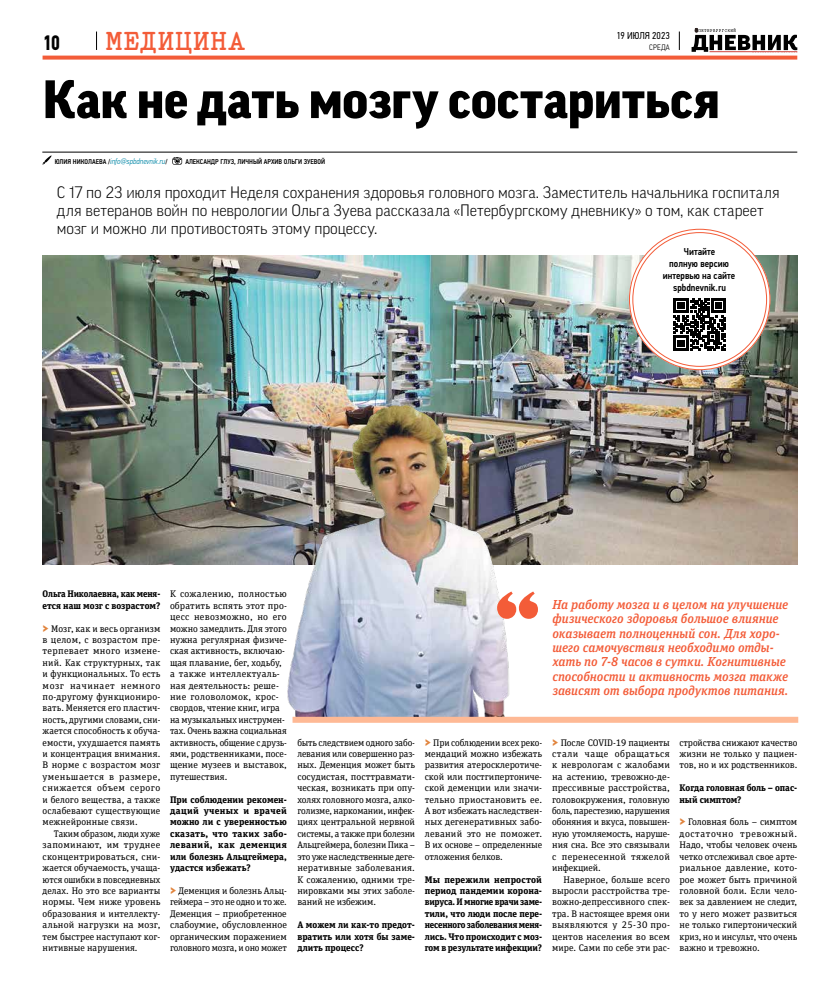
<style>
.page{position:relative;width:820px;height:993px;background:#fff}
.page>*{position:absolute;margin:0;border:0;box-sizing:border-box;transform-origin:0 0}
.t1{font:900 52px "Good Pro";letter-spacing:-.005em;color:#000}
.t2{font:700 26px "Elementa Pro";letter-spacing:.065em;color:#f35c38}
.t3{font:700 21px "PF Din Text Cond Pro";color:#000;scale:.9 1}
.t4{font:300 16px/18px "Good Pro";color:#000}
.t5{font:italic 500 13px/14.4px "FF Unit Slab Pro";letter-spacing:-.01em;color:#f35c38}
.t6{font:500 10px/12px "PF Din Text Cond Pro";color:#000;text-align:center}
.t7{font:10px "PF Din Text Cond Pro";letter-spacing:.005em;color:#000}
.t8{font:9.5px/11.4px "FF Unit Slab Pro";color:#000;text-align:justify}
.t9{font:700 9.5px/11.4px "FF Unit Slab Pro";color:#000;text-align:justify}
.t10{font:italic 300 8px "PF Din Text Cond Pro";color:#0086a6}
.t11{font:300 8px "PF Din Text Cond Pro";letter-spacing:.03em;color:#000}
.t12{font:500 7px "PF Din Text Cond Pro";color:#000}
.s1{font-weight:500;font-style:normal;font-size:7px;color:#000}
.s2{font-family:"Good Pro";font-weight:900;font-size:14px;color:#e1843d}
</style>
<div class="page">
<svg style="left:691px;top:28px;width:106px;height:24px"></svg>
<img style="left:42px;top:256px;width:754px;height:308px">
<hr style="left:42px;top:152px;width:755px;height:1px;background:#000">
<svg style="left:42px;top:155px;width:10px;height:10px"></svg>
<svg style="left:172px;top:157px;width:10px;height:8px"></svg>
<img style="left:277px;top:386px;width:291px;height:330px">
<div style="left:292px;top:716px;width:505px;height:6px;background:#feb995"></div>
<svg style="left:497px;top:591px;width:40px;height:27px"></svg>
<div style="left:631px;top:231px;width:137px;height:137px;background:#fff;border-radius:50%"></div>
<svg style="left:673px;top:298px;width:52px;height:52px"></svg>
<svg style="left:678px;top:32px;width:1px;height:18px"></svg>
<svg style="left:96px;top:32px;width:1px;height:18px"></svg>
<svg style="left:43px;top:56px;width:754px;height:4px;background:#f46c4c"></svg>
<h3 class="t3" style="left:43px;top:30px;width:21px">10</h3>
<h2 class="t2" style="left:106px;top:24px;width:140px">МЕДИЦИНА</h2>
<p class="t7" style="left:616px;top:29px;width:55px">19 ИЮЛЯ 2023</p>
<p class="t11" style="left:649px;top:43px;width:22px">СРЕДА</p>
<h1 class="t1" style="left:43px;top:70px;width:678px">Как не дать мозгу состариться</h1>
<p class="t10" style="left:55px;top:156px;width:114px"><span class="s1">ЮЛИЯ НИКОЛАЕВА /</span>info@spbdnevnik.ru<span class="s1">/</span></p>
<p class="t12" style="left:185px;top:157px;width:141px">АЛЕКСАНДР ГЛУЗ, ЛИЧНЫЙ АРХИВ ОЛЬГИ ЗУЕВОЙ</p>
<p class="t4" style="left:57px;top:183px;width:724px">С 17 по 23 июля проходит Неделя сохранения здоровья головного мозга. Заместитель начальника госпиталя для ветеранов войн по неврологии Ольга Зуева рассказала «Петербургскому дневнику» о том, как стареет мозг и можно ли противостоять этому процессу.</p>
<p class="t6" style="left:662px;top:245px;width:74px">Читайте<br>полную версию интервью на сайте spbdnevnik.ru</p>
<p class="t9" style="left:43px;top:587px;width:119px">Ольга Николаевна, как меня‑ ется наш мозг с возрастом?</p>
<p class="t8" style="left:43px;top:622px;width:119px"><span class="s2">&gt;</span> Мозг, как и весь организм в целом, с возрастом пре‑ терпевает много измене‑ ний. Как структурных, так и функциональных. То есть мозг начинает немного по‑другому функциониро‑ вать. Меняется его пластич‑ ность, другими словами, сни‑ жается способность к обуча‑ емости, ухудшается память и концентрация внимания.<br>В норме с возрастом мозг уменьшается в размере, снижается объем серого и белого вещества, а также ослабевают существующие межнейронные связи.</p>
<p class="t8" style="left:43px;top:827px;width:119px;text-indent:11px">Таким образом, люди хуже запоминают, им труднее сконцентрироваться, сни‑ жается обучаемость, учаща‑ ются ошибки в повседневных делах. Но это все варианты нормы. Чем ниже уровень образования и интеллекту‑ альной нагрузки на мозг, тем быстрее наступают ког‑ нитивные нарушения.</p>
<p class="t8" style="left:170px;top:587px;width:118px;text-align:left">К сожалению, полностью обратить вспять этот про‑ цесс невозможно, но его можно замедлить. Для этого нужна регулярная физиче‑ ская активность, включаю‑ щая плавание, бег, ходьбу, а также интеллектуаль‑ ная деятельность: реше‑ ние головоломок, крос‑ свордов, чтение книг, игра на музыкальных инструмен‑ тах. Очень важна социальная активность, общение с друзь‑ ями, родственниками, посе‑ щение музеев и выставок, путешествия.</p>
<p class="t9" style="left:170px;top:792px;width:118px">При соблюдении рекомен‑ даций ученых и врачей можно ли с уверенностью сказать, что таких забо‑ леваний, как деменция или болезнь Альцгеймера, удастся избежать?</p>
<p class="t8" style="left:170px;top:884px;width:118px"><span class="s2">&gt;</span> Деменция и болезнь Альц‑ геймера – это не одно и то же.<br>Деменция – приобретенное слабоумие, обусловленное органическим поражением головного мозга, и оно может</p>
<p class="t5" style="left:552px;top:596px;width:237px">На работу мозга и в целом на улучшение физического здоровья большое влияние оказывает полноценный сон. Для хоро‑ шего самочувствия необходимо отды‑ хать по 7‑8 часов в сутки. Когнитивные способности и активность мозга также зависят от выбора продуктов питания.</p>
<p class="t8" style="left:297px;top:736px;width:119px">быть следствием одного забо‑ левания или совершенно раз‑ ных. Деменция может быть сосудистая, посттравмати‑ ческая, возникать при опу‑ холях головного мозга, алко‑ голизме, наркомании, инфек‑ циях центральной нервной системы, а также при болезни Альцгеймера, болезни Пика – это уже наследственные деге‑ неративные заболевания.<br>К сожалению, одними тре‑ нировками мы этих заболе‑ ваний не избежим.</p>
<p class="t9" style="left:297px;top:918px;width:119px">А можем ли как-то предот‑ вратить или хотя бы заме‑ длить процесс?</p>
<p class="t8" style="left:424px;top:736px;width:119px"><span class="s2">&gt;</span> При соблюдении всех реко‑ мендаций можно избежать развития атеросклеротиче‑ ской или постгипертониче‑ ской деменции или значи‑ тельно приостановить ее.<br>А вот избежать наследствен‑ ных дегенеративных забо‑ леваний это не поможет.<br>В их основе – определенные отложения белков.</p>
<p class="t9" style="left:424px;top:872px;width:119px">Мы пережили непростой период пандемии корона‑ вируса. И многие врачи заме‑ тили, что люди после пере‑ несенного заболевания меня‑ лись. Что происходит с моз‑ гом в результате инфекции?</p>
<p class="t8" style="left:552px;top:736px;width:119px"><span class="s2">&gt;</span> После COVID-19 пациенты стали чаще обращаться к неврологам с жалобами на астению, тревожно-де‑ прессивные расстройства, головокружения, головную боль, парестезию, нарушения обоняния и вкуса, повышен‑ ную утомляемость, наруше‑ ния сна. Все это связывали с перенесенной тяжелой инфекцией.</p>
<p class="t8" style="left:552px;top:872px;width:119px;text-indent:11px">Наверное, больше всего выросли расстройства тре‑ вожно-депрессивного спек‑ тра. В настоящее время они выявляются у 25‑30 про‑ центов населения во всем мире. Сами по себе эти рас‑</p>
<p class="t8" style="left:679px;top:736px;width:119px">стройства снижают качество жизни не только у пациен‑ тов, но и их родственников.</p>
<p class="t9" style="left:679px;top:781px;width:119px">Когда головная боль – опас‑ ный симптом?</p>
<p class="t8" style="left:679px;top:815px;width:119px"><span class="s2">&gt;</span> Головная боль – симптом достаточно тревожный.<br>Надо, чтобы человек очень четко отслеживал свое арте‑ риальное давление, кото‑ рое может быть причиной головной боли. Если чело‑ век за давлением не следит, то у него может развиться не только гипертонический криз, но и инсульт, что очень важно и тревожно.</p>
</div>
